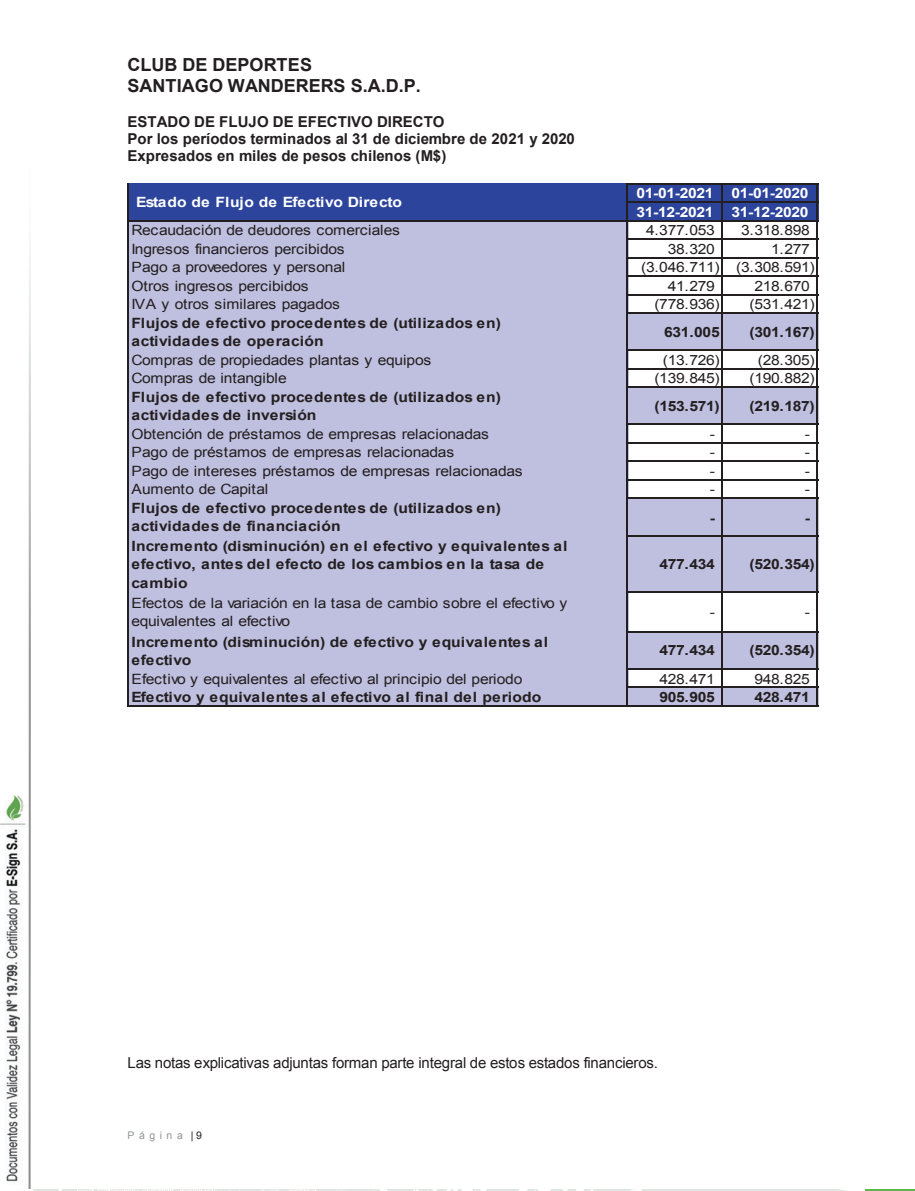
<style>
.page{position:relative;width:915px;height:1191px;background:#fff}
.page>*{position:absolute;margin:0;border:0;box-sizing:border-box;transform-origin:0 0}
.t1{font:700 18px/20.7px "Arial";letter-spacing:-.005em;color:#231f20}
.t2{font:700 15px/17.2px "Arial";color:#231f20}
.t3{font:15px "Arial";letter-spacing:-.015em;color:#231f20}
.t4{font:14.1px/18.5px "Arial";letter-spacing:-.02em;color:#231f20;scale:1.1 1}
.t5{font:700 14.1px/18.5px "Arial";letter-spacing:.005em;color:#231f20;scale:1.1 1}
.t6{font:700 14.1px "Arial";letter-spacing:-.02em;color:#fff;scale:1.1 1}
.t7{font:700 14.1px "Arial";color:#fff;scale:1.1 1}
.t8{font:10.5px "Arial";letter-spacing:.435em;color:#939598}
.s1{color:#231f20}
</style>
<div class="page">
<img style="left:28px;top:1188px;width:818px;height:3px">
<div style="left:865px;top:1154px;width:49px;height:37px;background:linear-gradient(to right,#fff,#fff)"></div>
<div style="left:0;top:0;width:914px;height:1188px;background:#fff"></div>
<div style="left:129px;top:183px;width:688px;height:38px;background:#2c449c"></div>
<div style="left:129px;top:220px;width:499px;height:94px;background:#bfbfdf"></div>
<div style="left:129px;top:312px;width:688px;height:39px;background:#bfbfdf"></div>
<div style="left:129px;top:349px;width:499px;height:39px;background:#bfbfdf"></div>
<div style="left:129px;top:386px;width:688px;height:39px;background:#bfbfdf"></div>
<div style="left:129px;top:423px;width:499px;height:76px;background:#bfbfdf"></div>
<div style="left:129px;top:497px;width:688px;height:95px;background:#bfbfdf"></div>
<div style="left:129px;top:591px;width:499px;height:41px;background:#bfbfdf"></div>
<div style="left:129px;top:631px;width:688px;height:38px;background:#bfbfdf"></div>
<div style="left:129px;top:668px;width:499px;height:20px;background:#bfbfdf"></div>
<div style="left:129px;top:687px;width:688px;height:19px;background:#bfbfdf"></div>
<hr style="left:128px;top:183px;width:1px;height:523px;background:#231f20">
<hr style="left:626px;top:183px;width:2px;height:523px;background:#231f20">
<hr style="left:721px;top:184px;width:1px;height:522px;background:#231f20">
<hr style="left:816px;top:184px;width:1px;height:522px;background:#231f20">
<hr style="left:628px;top:183px;width:189px;height:1px;background:#231f20">
<hr style="left:628px;top:202px;width:189px;height:1px;background:#231f20">
<hr style="left:129px;top:220px;width:688px;height:1px;background:#231f20">
<hr style="left:628px;top:239px;width:189px;height:1px;background:#231f20">
<hr style="left:628px;top:257px;width:189px;height:1px;background:#231f20">
<hr style="left:628px;top:276px;width:189px;height:1px;background:#231f20">
<hr style="left:628px;top:294px;width:189px;height:1px;background:#231f20">
<hr style="left:628px;top:312px;width:189px;height:2px;background:#231f20">
<hr style="left:628px;top:349px;width:189px;height:2px;background:#231f20">
<hr style="left:628px;top:368px;width:189px;height:1px;background:#231f20">
<hr style="left:628px;top:386px;width:189px;height:2px;background:#231f20">
<hr style="left:628px;top:423px;width:189px;height:2px;background:#231f20">
<hr style="left:628px;top:442px;width:189px;height:1px;background:#231f20">
<hr style="left:628px;top:460px;width:189px;height:2px;background:#231f20">
<hr style="left:628px;top:479px;width:189px;height:1px;background:#231f20">
<hr style="left:628px;top:497px;width:189px;height:2px;background:#231f20">
<hr style="left:628px;top:535px;width:189px;height:2px;background:#231f20">
<hr style="left:628px;top:591px;width:189px;height:1px;background:#231f20">
<hr style="left:628px;top:631px;width:189px;height:1px;background:#231f20">
<hr style="left:628px;top:668px;width:189px;height:1px;background:#231f20">
<hr style="left:628px;top:687px;width:189px;height:1px;background:#231f20">
<hr style="left:129px;top:705px;width:688px;height:1px;background:#231f20">
<img style="left:0;top:253px;width:30px;height:935px">
<p class="t1" style="left:128px;top:55px;width:295px">CLUB DE DEPORTES<br>SANTIAGO WANDERERS S.A.D.P.</p>
<p class="t2" style="left:128px;top:113px;width:448px">ESTADO DE FLUJO DE EFECTIVO DIRECTO<br>Por los períodos terminados al 31 de diciembre de 2021 y 2020<br>Expresados en miles de pesos chilenos (M$)</p>
<p class="t7" style="left:136px;top:193px;width:243px">Estado de Flujo de Efectivo Directo</p>
<p class="t6" style="left:636px;top:184px;width:72px">01-01-2021</p>
<p class="t6" style="left:731px;top:184px;width:72px">01-01-2020</p>
<p class="t6" style="left:636px;top:203px;width:72px">31-12-2021</p>
<p class="t6" style="left:731px;top:203px;width:72px">31-12-2020</p>
<p class="t4" style="left:131px;top:221px;width:246px">Recaudación de deudores comerciales</p>
<p class="t4" style="left:646px;top:221px;width:64px">4.377.053</p>
<p class="t4" style="left:740px;top:221px;width:64px">3.318.898</p>
<p class="t4" style="left:131px;top:240px;width:195px">Ingresos financieros percibidos</p>
<p class="t4" style="left:667px;top:240px;width:44px">38.320</p>
<p class="t4" style="left:770px;top:240px;width:37px">1.277</p>
<p class="t4" style="left:131px;top:258px;width:196px">Pago a proveedores y personal</p>
<p class="t4" style="left:641px;top:258px;width:159px">(3.046.711) (3.308.591)</p>
<p class="t4" style="left:131px;top:277px;width:163px">Otros ingresos percibidos</p>
<p class="t4" style="left:667px;top:277px;width:44px">41.279</p>
<p class="t4" style="left:754px;top:277px;width:52px">218.670</p>
<p class="t4" style="left:131px;top:295px;width:191px">IVA y otros similares pagados</p>
<p class="t4" style="left:654px;top:295px;width:61px">(778.936)</p>
<p class="t4" style="left:749px;top:295px;width:61px">(531.421)</p>
<p class="t5" style="left:131px;top:314px;width:337px">Flujos de efectivo procedentes de (utilizados en) actividades de operación</p>
<p class="t5" style="left:664px;top:323px;width:52px">631.005</p>
<p class="t5" style="left:749px;top:323px;width:61px">(301.167)</p>
<p class="t4" style="left:131px;top:351px;width:274px">Compras de propiedades plantas y equipos</p>
<p class="t4" style="left:662px;top:351px;width:53px">(13.726)</p>
<p class="t4" style="left:757px;top:351px;width:53px">(28.305)</p>
<p class="t4" style="left:131px;top:369px;width:143px">Compras de intangible</p>
<p class="t4" style="left:654px;top:369px;width:61px">(139.845)</p>
<p class="t4" style="left:749px;top:369px;width:61px">(190.882)</p>
<p class="t5" style="left:131px;top:388px;width:337px">Flujos de efectivo procedentes de (utilizados en) actividades de inversión</p>
<p class="t5" style="left:654px;top:397px;width:61px">(153.571)</p>
<p class="t5" style="left:749px;top:397px;width:61px">(219.187)</p>
<p class="t4" style="left:131px;top:425px;width:326px">Obtención de préstamos de empresas relacionadas</p>
<p class="t4" style="left:709px;top:425px;width:6px">-</p>
<p class="t4" style="left:804px;top:425px;width:6px">-</p>
<p class="t4" style="left:131px;top:443px;width:295px">Pago de préstamos de empresas relacionadas</p>
<p class="t4" style="left:709px;top:443px;width:6px">-</p>
<p class="t4" style="left:804px;top:443px;width:6px">-</p>
<p class="t4" style="left:131px;top:462px;width:357px">Pago de intereses préstamos de empresas relacionadas</p>
<p class="t4" style="left:709px;top:462px;width:6px">-</p>
<p class="t4" style="left:804px;top:462px;width:6px">-</p>
<p class="t4" style="left:131px;top:480px;width:126px">Aumento de Capital</p>
<p class="t4" style="left:709px;top:480px;width:6px">-</p>
<p class="t4" style="left:804px;top:480px;width:6px">-</p>
<p class="t5" style="left:131px;top:499px;width:337px">Flujos de efectivo procedentes de (utilizados en) actividades de financiación</p>
<p class="t5" style="left:709px;top:509px;width:6px">-</p>
<p class="t5" style="left:804px;top:509px;width:6px">-</p>
<p class="t5" style="left:131px;top:537px;width:398px">Incremento (disminución) en el efectivo y equivalentes al efectivo, antes del efecto de los cambios en la tasa de cambio</p>
<p class="t4" style="left:131px;top:593px;width:397px">Efectos de la variación en la tasa de cambio sobre el efectivo y equivalentes al efectivo</p>
<p class="t5" style="left:659px;top:556px;width:52px">477.434</p>
<p class="t5" style="left:749px;top:556px;width:61px">(520.354)</p>
<p class="t4" style="left:709px;top:603px;width:6px">-</p>
<p class="t4" style="left:804px;top:603px;width:6px">-</p>
<p class="t5" style="left:131px;top:633px;width:380px">Incremento (disminución) de efectivo y equivalentes al efectivo</p>
<p class="t5" style="left:659px;top:641px;width:52px">477.434</p>
<p class="t5" style="left:749px;top:641px;width:61px">(520.354)</p>
<p class="t4" style="left:131px;top:669px;width:357px">Efectivo y equivalentes al efectivo al principio del periodo</p>
<p class="t4" style="left:659px;top:669px;width:52px">428.471</p>
<p class="t4" style="left:754px;top:669px;width:52px">948.825</p>
<p class="t5" style="left:131px;top:688px;width:374px">Efectivo y equivalentes al efectivo al final del periodo</p>
<p class="t5" style="left:659px;top:688px;width:52px">905.905</p>
<p class="t5" style="left:754px;top:688px;width:52px">428.471</p>
<p class="t3" style="left:128px;top:1053px;width:531px">Las notas explicativas adjuntas forman parte integral de estos estados financieros.</p>
<p class="t8" style="left:128px;top:1128px;width:76px">Página <span class="s1">|9</span></p>
</div>
